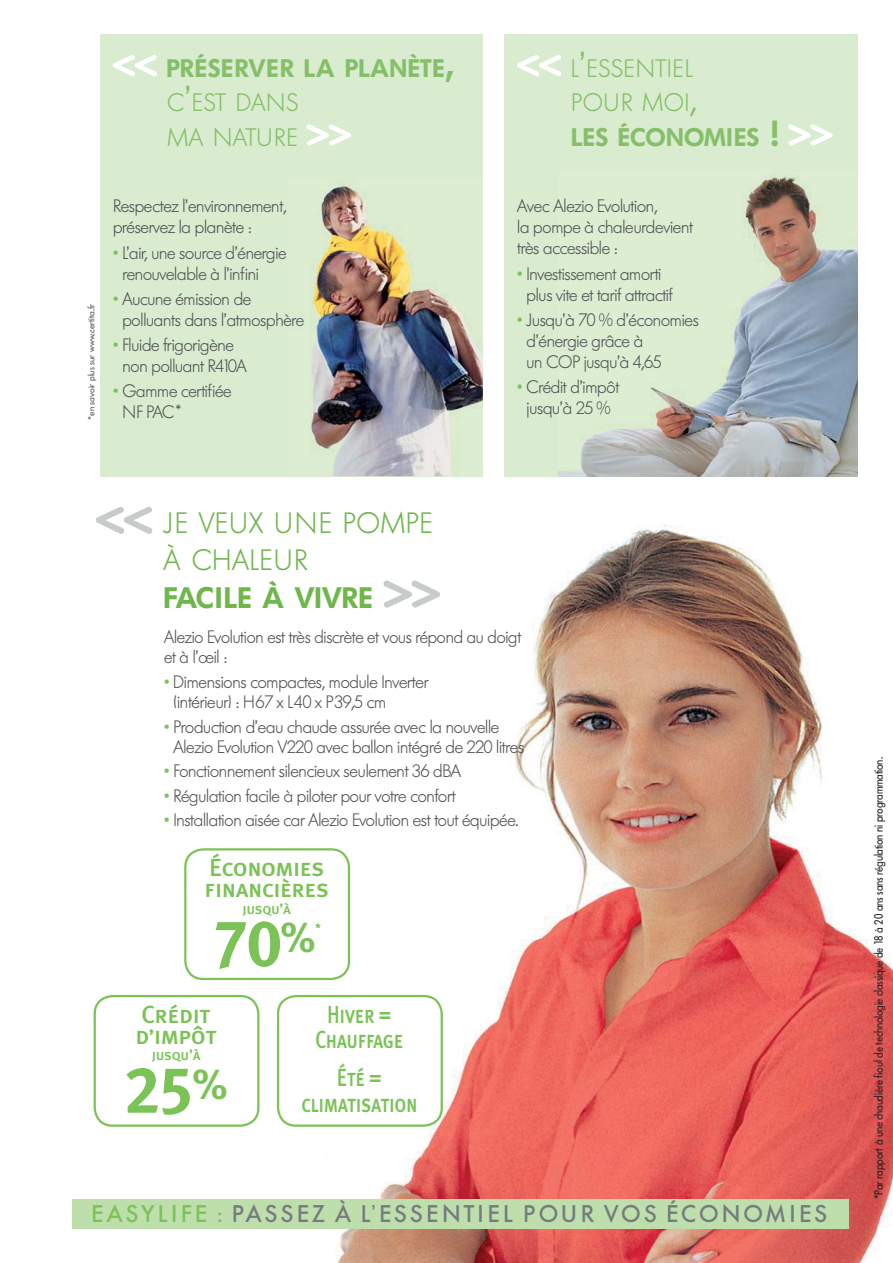
<style>
.page{position:relative;width:893px;height:1263px;background:#fff}
.page>*{position:absolute;margin:0;border:0;box-sizing:border-box;transform-origin:0 0}
.t1{font:66px "Meta Plus Bold Caps";color:#7bc257}
.t2{font:300 29.4px/37.5px "Futura BQ";letter-spacing:.005em;color:#70b64c}
.t3{font:600 29.4px "Futura BQ";letter-spacing:-.015em;color:#70b64c}
.t4{font:600 25.2px/34.5px "Futura BQ";letter-spacing:.02em;color:#85bf69}
.t5{font:300 25.2px/34.5px "Futura BQ";letter-spacing:-.015em;color:#85bf69}
.t6{font:24.75px/21px "Meta Plus Medium Caps";letter-spacing:-.02em;color:#7bc257}
.t7{font:24.75px/25.5px "Meta Plus Medium Caps";letter-spacing:-.02em;color:#7bc257;text-align:center;scale:.8 1}
.t8{font:500 24px "Futura BQ";letter-spacing:.12em;color:#757b7f}
.t9{font:300 18px/21px "Futura BQ";letter-spacing:-.05em;color:#505457}
.t10{font:15px "Meta Plus Medium Caps";letter-spacing:-.02em;color:#7bc257}
.t11{font:12.3px "Meta Plus Bold Caps";color:#7bc257}
.t12{font:12px "Futura BQ";letter-spacing:-.02em;color:#231f20;scale:.9 1}
.t13{font:9px "Futura BQ";color:#505457}
.s1{font-size:36px}
.s2{font-weight:300}
.s3{font-weight:300;font-size:36px}
.s4{color:#7bc257}
.s5{font-weight:600}
.s6{font-weight:600;font-size:36px}
.s7{font-size:21px}
</style>
<div class="page">
<hr style="left:892px;top:0;width:1px;height:1263px;background:#231f20">
<img style="left:325px;top:468px;width:567px;height:795px">
<div style="left:100px;top:34px;width:383px;height:442px;background:#daeccf"></div>
<div style="left:504px;top:34px;width:353px;height:442px;background:#daeccf"></div>
<svg style="left:96px;top:507px;width:56px;height:27px"></svg>
<svg style="left:383px;top:580px;width:57px;height:28px"></svg>
<svg style="left:113px;top:55px;width:44px;height:21px"></svg>
<svg style="left:306px;top:124px;width:45px;height:22px"></svg>
<svg style="left:517px;top:55px;width:44px;height:21px"></svg>
<svg style="left:788px;top:124px;width:44px;height:22px"></svg>
<div style="left:184px;top:848px;width:166px;height:132px;border:2px solid #7bc257;border-radius:18px"></div>
<div style="left:94px;top:995px;width:165px;height:132px;border:2px solid #7bc257;border-radius:18px"></div>
<div style="left:277px;top:995px;width:166px;height:132px;border:2px solid #7bc257;border-radius:18px"></div>
<div style="left:72px;top:1199px;width:776px;height:30px;background:#bedeac"></div>
<img style="left:558px;top:176px;width:299px;height:300px">
<img style="left:310px;top:186px;width:173px;height:290px">
<h3 class="t4" style="left:166px;top:53px;width:289px">PRÉSERVER LA PLANÈTE<span class="s1">,<br></span><span class="s2">C</span><span class="s3">’</span><span class="s2">EST DANS<br>MA NATURE</span></h3>
<p class="t13" style="left:87px;top:420px;width:118px;rotate:-90deg">*en savoir plus sur www.certita.fr</p>
<p class="t9" style="left:113px;top:197px;width:175px">Respectez l’environnement, préservez la planète :</p>
<p class="t9" style="left:122px;top:243px;width:166px;text-indent:-9px"><span class="s4">•</span> L’air, une source d’énergie renouvelable à l’infini</p>
<p class="t9" style="left:122px;top:290px;width:184px;text-indent:-9px"><span class="s4">•</span> Aucune émission de polluants dans l’atmosphère</p>
<p class="t9" style="left:122px;top:336px;width:126px;text-indent:-9px"><span class="s4">•</span> Fluide frigorigène non polluant R410A</p>
<p class="t9" style="left:122px;top:382px;width:111px;text-indent:-9px"><span class="s4">•</span> Gamme certifiée<br>NF PAC <sup>*</sup></p>
<h3 class="t5" style="left:570px;top:53px;width:210px">L<span class="s1">’</span>ESSENTIEL<br>POUR MOI<span class="s1">,<br></span><span class="s5">LES ÉCONOMIES</span> <span class="s6">!</span></h3>
<p class="t9" style="left:517px;top:197px;width:178px">Avec Alezio Evolution,<br>la pompe à chaleurdevient très accessible :</p>
<p class="t9" style="left:526px;top:264px;width:148px;text-indent:-9px"><span class="s4">•</span> Investissement amorti plus vite et tarif attractif</p>
<p class="t9" style="left:526px;top:311px;width:174px;text-indent:-9px"><span class="s4">•</span> Jusqu’à 70 % d’économies d’énergie grâce à<br>un COP jusqu’à 4,65</p>
<p class="t9" style="left:517px;top:378px;width:104px;text-align:center"><span class="s4">•</span> Crédit d’impôt jusqu’à 25 %</p>
<h2 class="t2" style="left:163px;top:506px;width:271px">JE VEUX UNE POMPE<br>À CHALEUR</h2>
<h2 class="t3" style="left:163px;top:585px;width:211px">FACILE À VIVRE</h2>
<p class="t9" style="left:164px;top:628px;width:359px;line-height:20.2px">Alezio Evolution est très discrète et vous répond au doigt et à l’œil :</p>
<p class="t9" style="left:173px;top:673px;width:257px;line-height:20.2px;text-indent:-9px"><span class="s4">•</span> Dimensions compactes, module Inverter (intérieur) : H 67 x L 40 x P 39,5 cm</p>
<p class="t9" style="left:173px;top:718px;width:353px;line-height:20.2px;text-indent:-9px"><span class="s4">•</span> Production d’eau chaude assurée avec la nouvelle<br>Alezio Evolution V220 avec ballon intégré de 220 litres</p>
<p class="t9" style="left:164px;top:762px;width:299px"><span class="s4">•</span> Fonctionnement silencieux seulement 36 dBA</p>
<p class="t9" style="left:164px;top:787px;width:294px"><span class="s4">•</span> Régulation facile à piloter pour votre confort</p>
<p class="t9" style="left:164px;top:811px;width:356px"><span class="s4">•</span> Installation aisée car Alezio Evolution est tout équipée.</p>
<h3 class="t6" style="left:204px;top:857px;width:126px">Économies financières</h3>
<p class="t10" style="left:242px;top:900px;width:50px">jusqu’à</p>
<h1 class="t1" style="left:212px;top:905px;width:105px">70<sup>%</sup></h1>
<p class="t11" style="left:315px;top:921px;width:7px">*</p>
<h3 class="t6" style="left:135px;top:1004px;width:83px">Crédit d<span class="s7">’</span>impôt</h3>
<p class="t10" style="left:152px;top:1046px;width:50px">jusqu’à</p>
<h1 class="t1" style="left:124px;top:1052px;width:105px">25<sup>%</sup></h1>
<h3 class="t7" style="left:315px;top:1001px;width:111px">Hiver =<br>Chauffage</h3>
<h3 class="t7" style="left:301px;top:1065px;width:146px">Été = climatisation</h3>
<h3 class="t8" style="left:91px;top:1204px;width:737px"><span class="s4">EASYLIFE :</span> PASSEZ À L’ESSENTIEL POUR VOS ÉCONOMIES</h3>
<p class="t12" style="left:873px;top:1199px;width:493px;rotate:-90deg">*Par rapport à une chaudière fioul de technologie classique de 18 à 20 ans sans régulation ni programmation.</p>
</div>
